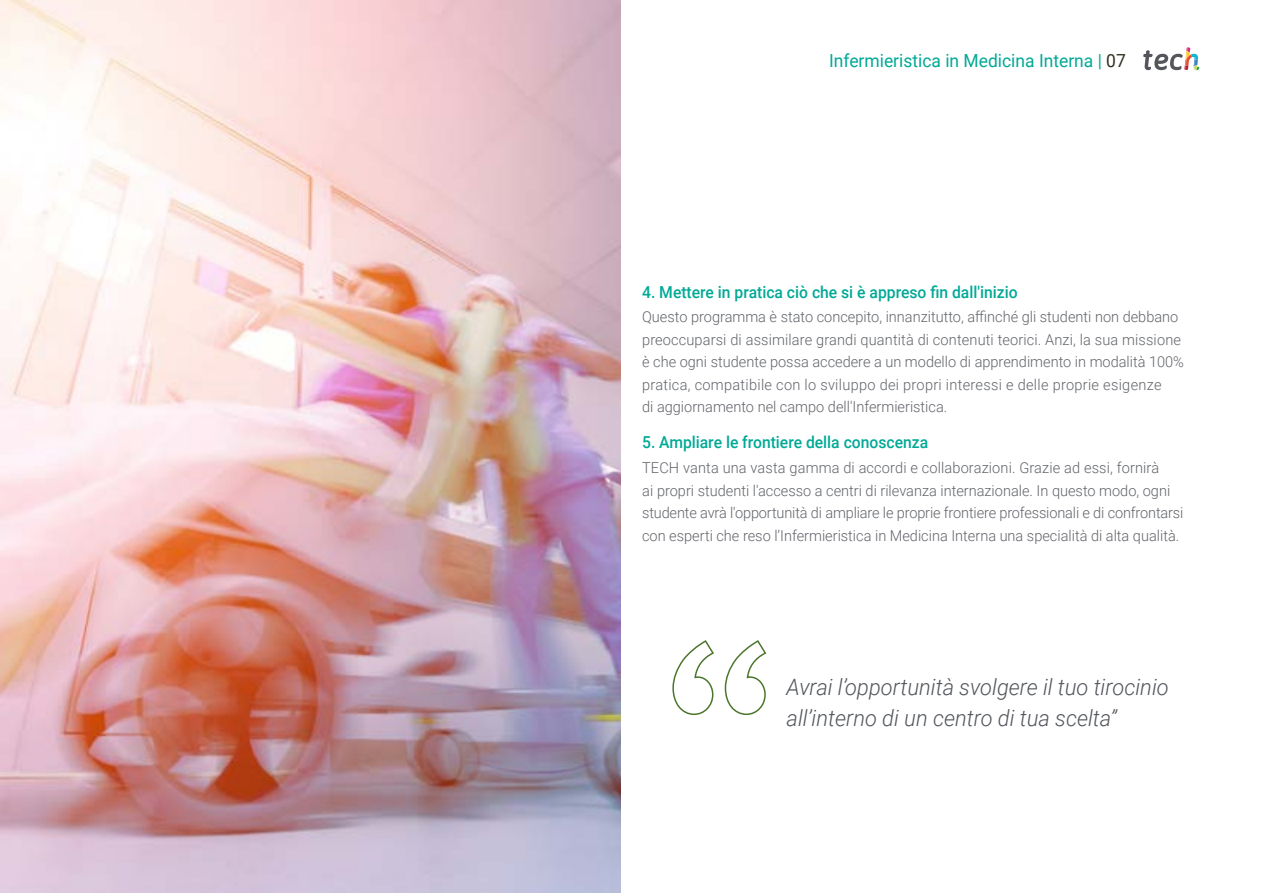
<style>
.page{position:relative;width:1263px;height:893px;background:#fff}
.page>*{position:absolute;margin:0;border:0;box-sizing:border-box;transform-origin:0 0}
.t1{font:italic 300 22.5px/31.5px "Roboto";color:#52555b}
.t2{font:18px "Roboto";color:#00a996}
.t3{font:500 16.5px "Roboto";color:#00a996;scale:.95 1}
.t4{font:300 15px/22.5px "Roboto";color:#61646a}
.s1{color:#312e20}
</style>
<div class="page">
<svg style="left:1143px;top:47px;width:56px;height:24px"></svg>
<svg style="left:672px;top:640px;width:95px;height:75px"></svg>
<img style="left:0;top:0;width:621px;height:893px">
<p class="t2" style="left:829px;top:48px;width:298px">Infermieristica in Medicina Interna | <span class="s1">07</span></p>
<p class="t3" style="left:642px;top:280px;width:397px">4. Mettere in pratica ciò che si è appreso fin dall'inizio</p>
<p class="t4" style="left:642px;top:305px;width:543px">Questo programma è stato concepito, innanzitutto, affinché gli studenti non debbano preoccuparsi di assimilare grandi quantità di contenuti teorici. Anzi, la sua missione è che ogni studente possa accedere a un modello di apprendimento in modalità 100% pratica, compatibile con lo sviluppo dei propri interessi e delle proprie esigenze<br>di aggiornamento nel campo dell'Infermieristica.</p>
<p class="t3" style="left:642px;top:431px;width:303px">5. Ampliare le frontiere della conoscenza</p>
<p class="t4" style="left:642px;top:456px;width:543px">TECH vanta una vasta gamma di accordi e collaborazioni. Grazie ad essi, fornirà<br>ai propri studenti l'accesso a centri di rilevanza internazionale. In questo modo, ogni studente avrà l'opportunità di ampliare le proprie frontiere professionali e di confrontarsi con esperti che reso l’Infermieristica in Medicina Interna una specialità di alta qualità.</p>
<h1 class="t1" style="left:786px;top:670px;width:384px">Avrai l’opportunità svolgere il tuo tirocinio all’interno di un centro di tua scelta”</h1>
</div>
